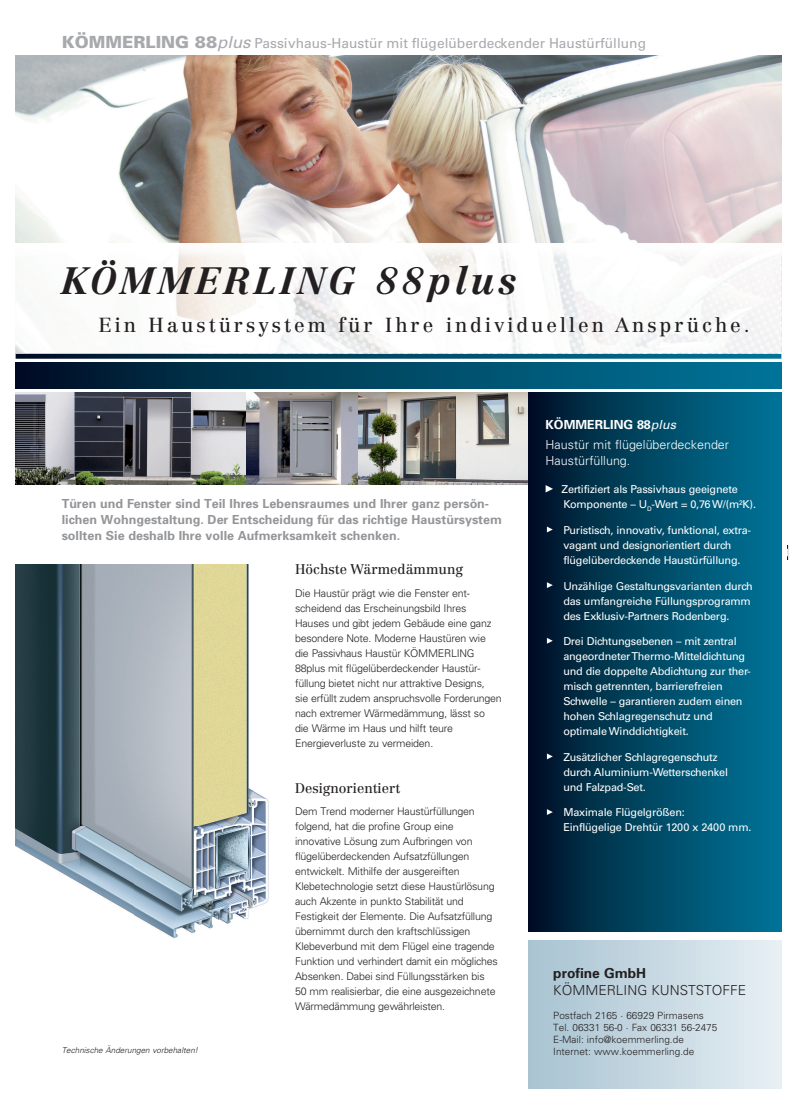
<style>
.page{position:relative;width:797px;height:1105px;background:#fff}
.page>*{position:absolute;margin:0;border:0;box-sizing:border-box;transform-origin:0 0}
.t1{font:italic 700 37.5px "Centennial LT Std";letter-spacing:.1em;color:#231f20}
.t2{font:20px "Centennial LT Std";letter-spacing:.15em;color:#231f20}
.t3{font:13.75px "Univers";color:#a8a9ad}
.t4{font:13.75px "Centennial LT Std";color:#231f20}
.t5{font:300 13.75px "Univers";color:#231f20}
.t6{font:700 13.75px "Univers";color:#231f20}
.t7{font:700 12.5px/16.2px "Univers";color:#939598}
.t8{font:300 12.5px/19.8px "Univers";color:#fff}
.t9{font:10.88px/15px "Univers";letter-spacing:-.02em;color:#fff}
.t10{font:300 10.62px/15px "Univers";letter-spacing:-.02em;color:#231f20}
.t11{font:300 10px/12px "Univers";color:#231f20}
.t12{font:italic 300 8.12px "Univers";color:#231f20}
.s1{font-weight:900;font-size:16.75px}
.s2{font-style:italic;font-size:16.75px}
.s3{font-weight:700}
.s4{font-weight:400;font-style:italic}
</style>
<div class="page">
<img style="left:16px;top:565px;width:253px;height:373px">
<img style="left:16px;top:56px;width:765px;height:297px">
<img style="left:357px;top:392px;width:171px;height:92px">
<div style="left:528px;top:941px;width:253px;height:147px;background:linear-gradient(to right,#a7c2d1,#e7eff4)"></div>
<svg style="left:16px;top:353px;width:765px;height:6px;background:#2d6880"></svg>
<div style="left:16px;top:362px;width:765px;height:27px;background:linear-gradient(to right,#00152a,#00789d)"></div>
<div style="left:528px;top:392px;width:253px;height:540px;background:linear-gradient(to right,#00142a,#00789c)"></div>
<svg style="left:545px;top:485px;width:8px;height:7px"></svg>
<svg style="left:547px;top:527px;width:6px;height:5px"></svg>
<svg style="left:547px;top:582px;width:6px;height:6px"></svg>
<svg style="left:547px;top:638px;width:6px;height:6px"></svg>
<svg style="left:547px;top:753px;width:6px;height:6px"></svg>
<svg style="left:547px;top:809px;width:6px;height:6px"></svg>
<img style="left:16px;top:392px;width:230px;height:92px">
<img style="left:246px;top:392px;width:111px;height:92px">
<svg style="left:787px;top:545px;width:1px;height:15px"></svg>
<p class="t3" style="left:62px;top:35px;width:586px"><span class="s1">KÖMMERLING 88</span><span class="s2">plus</span> Passivhaus-Haustür mit flügelüberdeckender Haustürfüllung</p>
<h1 class="t1" style="left:62px;top:258px;width:456px">KÖMMERLING 88plus</h1>
<h2 class="t2" style="left:98px;top:313px;width:653px">Ein Haustürsystem für Ihre individuellen Ansprüche.</h2>
<p class="t8" style="left:545px;top:414px;width:185px"><span class="s3">KÖMMERLING 88</span><span class="s4">plus<br></span>Haustür mit flügelüberdeckender</p>
<p class="t8" style="left:545px;top:451px;width:86px">Haustürfüllung.</p>
<p class="t9" style="left:561px;top:482px;width:196px">Zertifiziert als Passivhaus geeignete<br>Komponente – U<sub>D</sub>-Wert = 0,76 W/(m²K).</p>
<p class="t9" style="left:563px;top:523px;width:189px">Puristisch, innovativ, funktional, extra&shy;vagant und designorientiert durch flügelüberdeckende Haustürfüllung.</p>
<p class="t9" style="left:563px;top:578px;width:191px">Unzählige Gestaltungsvarianten durch das umfangreiche Füllungsprogramm des Exklusiv-Partners Rodenberg.</p>
<p class="t9" style="left:563px;top:634px;width:189px">Drei Dichtungsebenen – mit zentral angeordneter Thermo-Mitteldichtung und die doppelte Abdichtung zur ther&shy;misch getrennten, barrierefreien Schwelle – garantieren zudem einen hohen Schlagregenschutz und optimale Winddichtigkeit.</p>
<p class="t9" style="left:563px;top:749px;width:166px">Zusätzlicher Schlagregenschutz durch Aluminium-Wetterschenkel und Falzpad-Set.</p>
<p class="t9" style="left:563px;top:805px;width:189px">Maximale Flügelgrößen:<br>Einflügelige Drehtür 1200 x 2400 mm.</p>
<p class="t7" style="left:62px;top:495px;width:442px">Türen und Fenster sind Teil Ihres Lebensraumes und Ihrer ganz persön&shy;lichen Wohngestaltung. Der Entscheidung für das richtige Haustürsystem sollten Sie deshalb Ihre volle Aufmerksamkeit schenken.</p>
<p class="t4" style="left:295px;top:561px;width:169px">Höchste Wärmedämmung</p>
<p class="t10" style="left:295px;top:585px;width:208px">Die Haustür prägt wie die Fenster ent&shy;scheidend das Erscheinungsbild Ihres Hauses und gibt jedem Gebäude eine ganz besondere Note. Moderne Haustüren wie die Passivhaus Haustür KÖMMERLING 88plus mit flügelüberdeckender Haustür&shy;füllung bietet nicht nur attraktive Designs,<br>sie erfüllt zudem anspruchsvolle Forderungen nach extremer Wärmedämmung, lässt so<br>die Wärme im Haus und hilft teure Energieverluste zu vermeiden.</p>
<p class="t4" style="left:295px;top:780px;width:107px">Designorientiert</p>
<p class="t10" style="left:295px;top:804px;width:204px">Dem Trend moderner Haustürfüllungen folgend, hat die profine Group eine innovative Lösung zum Aufbringen von flügelüberdeckenden Aufsatzfüllungen entwickelt. Mithilfe der ausgereiften Klebetechnologie setzt diese Haustürlösung auch Akzente in punkto Stabilität und Festigkeit der Elemente. Die Aufsatzfüllung übernimmt durch den kraftschlüssigen Klebeverbund mit dem Flügel eine tragende Funktion und verhindert damit ein mögliches Absenken. Dabei sind Füllungsstärken bis 50 mm realisierbar, die eine ausgezeichnete Wärmedämmung gewährleisten.</p>
<p class="t6" style="left:553px;top:965px;width:94px">profine GmbH</p>
<p class="t5" style="left:553px;top:982px;width:194px">KÖMMERLING KUNSTSTOFFE</p>
<p class="t11" style="left:553px;top:1009px;width:166px">Postfach 2165 · 66929 Pirmasens<br>Tel. 06331 56-0 · Fax 06331 56-2475<br>E-Mail: info@koemmerling.de</p>
<p class="t12" style="left:62px;top:1046px;width:138px">Technische Änderungen vorbehalten!</p>
<p class="t11" style="left:553px;top:1045px;width:142px">Internet: www.koemmerling.de</p>
</div>
